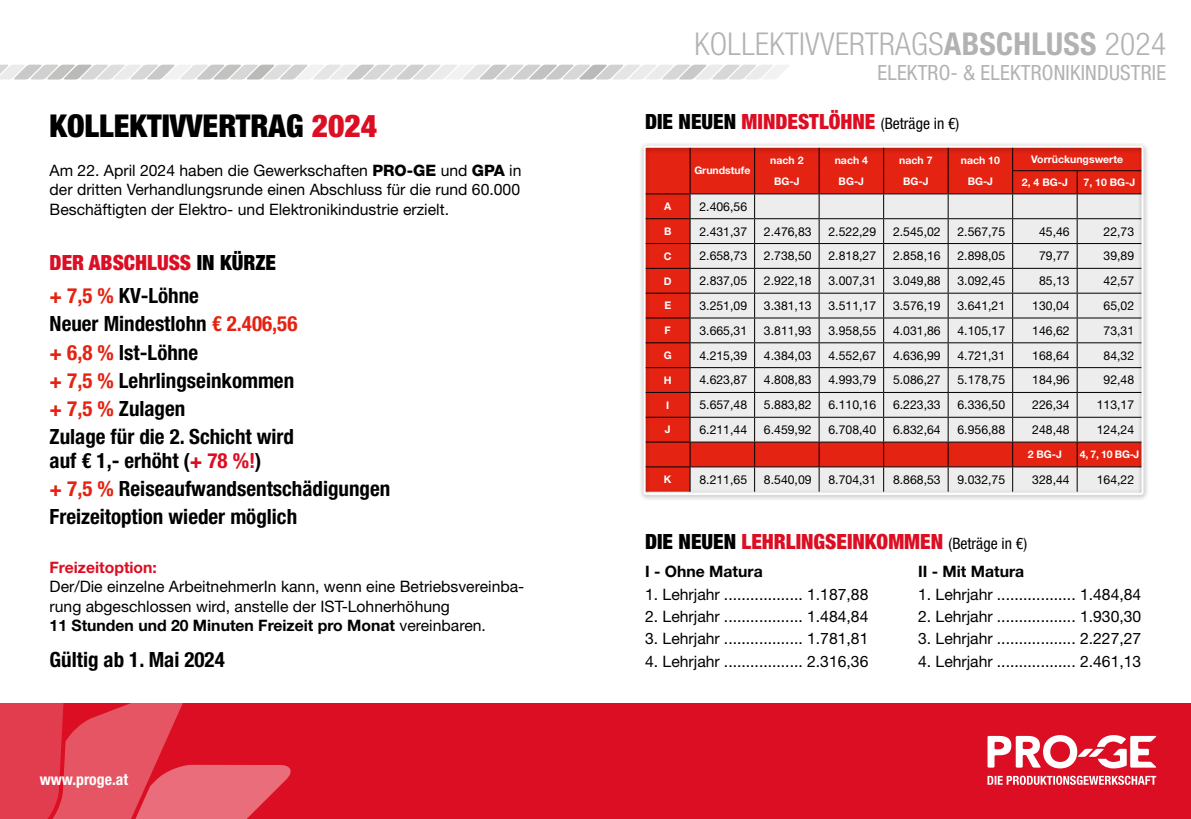
<style>
.page{position:relative;width:1191px;height:819px;background:#fff}
.page>*{position:absolute;margin:0;border:0;box-sizing:border-box;transform-origin:0 0}
.t1{font:300 condensed 31.5px "Helvetica Neue LT Std";letter-spacing:.01em;color:#b3b2b2}
.t2{font:900 condensed 31.5px "Helvetica Neue LT Std";color:#000}
.t3{font:700 condensed 21px/28.2px "Helvetica Neue LT Std";color:#000}
.t4{font:900 condensed 21px/33.2px "Helvetica Neue LT Std";color:#db0e23}
.t5{font:condensed 21px "Helvetica Neue LT Std";letter-spacing:.01em;color:#b3b2b2}
.t6{font:15.75px/19.4px "Helvetica Neue LT Std";color:#000;text-align:justify}
.t7{font:700 15.75px "Helvetica Neue LT Std";color:#000}
.t8{font:700 15.75px "Helvetica Neue LT Std";color:#db0e23}
.t9{font:700 condensed 15.75px "Helvetica Neue LT Std";color:#fff}
.t10{font:12.25px "Helvetica Neue LT Std";color:#000}
.t11{font:700 10.5px/21px "Helvetica Neue LT Std";color:#fff;text-align:center}
.s1{color:#db0e23}
.s2{font-weight:800}
.s3{color:#000}
.s4{font-weight:700;color:#e42313}
.s5{font-weight:700;color:#000}
.s6{color:#e42313}
.s7{font-weight:700}
.s8{font-weight:400;font-size:15.75px;color:#000}
</style>
<div class="page">
<div style="left:0;top:703px;width:1191px;height:116px;background:#db0e23"></div>
<svg style="left:987px;top:735px;width:169px;height:49px"></svg>
<svg style="left:0;top:703px;width:291px;height:116px"></svg>
<svg style="left:0;top:65px;width:789px;height:14px"></svg>
<div style="left:638px;top:141px;width:510px;height:360px;background:#000;opacity:.55"></div>
<div style="left:643px;top:146px;width:500px;height:349px;border:2px solid #fff"></div>
<h1 class="t2" style="left:50px;top:107px;width:329px">KOLLEKTIVVERTRAG <span class="s1">2024</span></h1>
<p class="t6" style="left:50px;top:160px;width:473px">Am 22. April 2024 haben die Gewerkschaften <span class="s2">PRO-GE</span> und <span class="s2">GPA</span> in der dritten Verhandlungsrunde einen Abschluss für die rund 60.000<br>Beschäftigten der Elektro- und Elektronikindustrie erzielt.</p>
<h2 class="t4" style="left:50px;top:246px;width:228px">DER ABSCHLUSS <span class="s3">IN KÜRZE </span><span class="s4">+ 7,5 %</span> <span class="s5">KV-Löhne</span></h2>
<h2 class="t3" style="left:50px;top:309px;width:249px">Neuer Mindestlohn <span class="s6">€ 2.406,56 + 6,8 %</span> Ist-Löhne<br><span class="s6">+ 7,5 %</span> Lehrlingseinkommen <span class="s6">+ 7,5 %</span> Zulagen<br>Zulage für die 2. Schicht wird</h2>
<h2 class="t3" style="left:50px;top:446px;width:342px">auf € 1,- erhöht (<span class="s1">+ 78 %!</span>)<br><span class="s6">+ 7,5 %</span> Reiseaufwandsentschädigungen<br>Freizeitoption wieder möglich</h2>
<p class="t8" style="left:50px;top:557px;width:109px">Freizeitoption:</p>
<p class="t6" style="left:50px;top:576px;width:476px;text-align:left">Der/Die einzelne ArbeitnehmerIn kann, wenn eine Betriebsvereinba&shy;rung abgeschlossen wird, anstelle der IST-Lohnerhöhung<br><span class="s7">11 Stunden und 20 Minuten Freizeit pro Monat</span> vereinbaren.</p>
<h2 class="t3" style="left:50px;top:645px;width:177px">Gültig ab 1. Mai 2024</h2>
<p class="t9" style="left:40px;top:769px;width:90px">www.proge.at</p>
<h1 class="t1" style="left:694px;top:25px;width:473px">KOLLEKTIVVERTRAGS<span class="s7">ABSCHLUSS</span> 2024</h1>
<h2 class="t5" style="left:877px;top:60px;width:290px">ELEKTRO- &amp; ELEKTRONIKINDUSTRIE</h2>
<h2 class="t4" style="left:645px;top:105px;width:316px"><span class="s3">DIE NEUEN</span> MINDESTLÖHNE <span class="s8">(Beträge in €)</span></h2>
<p class="t11" style="left:694px;top:160px;width:58px">Grundstufe</p>
<p class="t11" style="left:770px;top:149px;width:35px">nach 2<br>BG-J</p>
<p class="t11" style="left:834px;top:149px;width:35px">nach 4<br>BG-J</p>
<p class="t11" style="left:899px;top:149px;width:35px">nach 7<br>BG-J</p>
<p class="t11" style="left:961px;top:149px;width:41px">nach 10<br>BG-J</p>
<p class="t11" style="left:1031px;top:148px;width:93px">Vorrückungswerte</p>
<p class="t11" style="left:1022px;top:171px;width:47px">2, 4 BG-J</p>
<p class="t11" style="left:1083px;top:171px;width:53px">7, 10 BG-J</p>
<p class="t11" style="left:664px;top:195px;width:9px">A</p>
<p class="t10" style="left:699px;top:199px;width:49px">2.406,56</p>
<p class="t11" style="left:664px;top:220px;width:9px">B</p>
<p class="t10" style="left:699px;top:223px;width:49px">2.431,37</p>
<p class="t10" style="left:764px;top:223px;width:49px">2.476,83</p>
<p class="t10" style="left:828px;top:223px;width:49px">2.522,29</p>
<p class="t10" style="left:893px;top:223px;width:49px">2.545,02</p>
<p class="t10" style="left:957px;top:223px;width:49px">2.567,75</p>
<p class="t10" style="left:1039px;top:223px;width:32px">45,46</p>
<p class="t10" style="left:1103px;top:223px;width:32px">22,73</p>
<p class="t11" style="left:664px;top:245px;width:9px">C</p>
<p class="t10" style="left:699px;top:248px;width:49px">2.658,73</p>
<p class="t10" style="left:764px;top:248px;width:49px">2.738,50</p>
<p class="t10" style="left:828px;top:248px;width:49px">2.818,27</p>
<p class="t10" style="left:893px;top:248px;width:49px">2.858,16</p>
<p class="t10" style="left:957px;top:248px;width:49px">2.898,05</p>
<p class="t10" style="left:1039px;top:248px;width:32px">79,77</p>
<p class="t10" style="left:1103px;top:248px;width:32px">39,89</p>
<p class="t11" style="left:664px;top:270px;width:9px">D</p>
<p class="t10" style="left:699px;top:273px;width:49px">2.837,05</p>
<p class="t10" style="left:764px;top:273px;width:49px">2.922,18</p>
<p class="t10" style="left:828px;top:273px;width:49px">3.007,31</p>
<p class="t10" style="left:893px;top:273px;width:49px">3.049,88</p>
<p class="t10" style="left:957px;top:273px;width:49px">3.092,45</p>
<p class="t10" style="left:1039px;top:273px;width:32px">85,13</p>
<p class="t10" style="left:1103px;top:273px;width:32px">42,57</p>
<p class="t11" style="left:664px;top:295px;width:8px">E</p>
<p class="t10" style="left:699px;top:298px;width:49px">3.251,09</p>
<p class="t10" style="left:764px;top:298px;width:49px">3.381,13</p>
<p class="t10" style="left:828px;top:298px;width:49px">3.511,17</p>
<p class="t10" style="left:893px;top:298px;width:49px">3.576,19</p>
<p class="t10" style="left:957px;top:298px;width:49px">3.641,21</p>
<p class="t10" style="left:1032px;top:298px;width:39px">130,04</p>
<p class="t10" style="left:1103px;top:298px;width:32px">65,02</p>
<p class="t11" style="left:664px;top:319px;width:8px">F</p>
<p class="t10" style="left:699px;top:323px;width:49px">3.665,31</p>
<p class="t10" style="left:764px;top:323px;width:49px">3.811,93</p>
<p class="t10" style="left:828px;top:323px;width:49px">3.958,55</p>
<p class="t10" style="left:893px;top:323px;width:49px">4.031,86</p>
<p class="t10" style="left:957px;top:323px;width:49px">4.105,17</p>
<p class="t10" style="left:1032px;top:323px;width:39px">146,62</p>
<p class="t10" style="left:1103px;top:323px;width:32px">73,31</p>
<p class="t11" style="left:664px;top:344px;width:9px">G</p>
<p class="t10" style="left:699px;top:347px;width:49px">4.215,39</p>
<p class="t10" style="left:764px;top:347px;width:49px">4.384,03</p>
<p class="t10" style="left:828px;top:347px;width:49px">4.552,67</p>
<p class="t10" style="left:893px;top:347px;width:49px">4.636,99</p>
<p class="t10" style="left:957px;top:347px;width:49px">4.721,31</p>
<p class="t10" style="left:1032px;top:347px;width:39px">168,64</p>
<p class="t10" style="left:1103px;top:347px;width:32px">84,32</p>
<p class="t11" style="left:664px;top:369px;width:9px">H</p>
<p class="t10" style="left:699px;top:372px;width:49px">4.623,87</p>
<p class="t10" style="left:764px;top:372px;width:49px">4.808,83</p>
<p class="t10" style="left:828px;top:372px;width:49px">4.993,79</p>
<p class="t10" style="left:893px;top:372px;width:49px">5.086,27</p>
<p class="t10" style="left:957px;top:372px;width:49px">5.178,75</p>
<p class="t10" style="left:1032px;top:372px;width:39px">184,96</p>
<p class="t10" style="left:1103px;top:372px;width:32px">92,48</p>
<p class="t11" style="left:666px;top:394px;width:5px">I</p>
<p class="t10" style="left:699px;top:397px;width:49px">5.657,48</p>
<p class="t10" style="left:764px;top:397px;width:49px">5.883,82</p>
<p class="t10" style="left:828px;top:397px;width:49px">6.110,16</p>
<p class="t10" style="left:893px;top:397px;width:49px">6.223,33</p>
<p class="t10" style="left:957px;top:397px;width:49px">6.336,50</p>
<p class="t10" style="left:1032px;top:397px;width:39px">226,34</p>
<p class="t10" style="left:1096px;top:397px;width:39px">113,17</p>
<p class="t11" style="left:665px;top:419px;width:7px">J</p>
<p class="t10" style="left:699px;top:422px;width:49px">6.211,44</p>
<p class="t10" style="left:764px;top:422px;width:49px">6.459,92</p>
<p class="t10" style="left:828px;top:422px;width:49px">6.708,40</p>
<p class="t10" style="left:893px;top:422px;width:49px">6.832,64</p>
<p class="t10" style="left:957px;top:422px;width:49px">6.956,88</p>
<p class="t10" style="left:1032px;top:422px;width:39px">248,48</p>
<p class="t10" style="left:1096px;top:422px;width:39px">124,24</p>
<p class="t11" style="left:1027px;top:444px;width:36px">2 BG-J</p>
<p class="t11" style="left:1079px;top:444px;width:61px">4, 7, 10 BG-J</p>
<p class="t11" style="left:664px;top:468px;width:9px">K</p>
<p class="t10" style="left:699px;top:471px;width:49px">8.211,65</p>
<p class="t10" style="left:764px;top:471px;width:49px">8.540,09</p>
<p class="t10" style="left:828px;top:471px;width:49px">8.704,31</p>
<p class="t10" style="left:893px;top:471px;width:49px">8.868,53</p>
<p class="t10" style="left:957px;top:471px;width:49px">9.032,75</p>
<p class="t10" style="left:1032px;top:471px;width:39px">328,44</p>
<p class="t10" style="left:1096px;top:471px;width:39px">164,22</p>
<h2 class="t4" style="left:645px;top:524px;width:383px"><span class="s3">DIE NEUEN</span> LEHRLINGSEINKOMMEN <span class="s8">(Beträge in €)</span></h2>
<p class="t7" style="left:645px;top:562px;width:119px">I - Ohne Matura</p>
<p class="t6" style="left:645px;top:584px;width:225px">1. Lehrjahr .................. 1.187,88</p>
<p class="t6" style="left:645px;top:606px;width:225px">2. Lehrjahr .................. 1.484,84</p>
<p class="t6" style="left:645px;top:628px;width:225px">3. Lehrjahr .................. 1.781,81</p>
<p class="t6" style="left:645px;top:651px;width:225px">4. Lehrjahr .................. 2.316,36</p>
<p class="t7" style="left:918px;top:562px;width:108px">II - Mit Matura</p>
<p class="t6" style="left:918px;top:584px;width:225px">1. Lehrjahr .................. 1.484,84</p>
<p class="t6" style="left:918px;top:606px;width:225px">2. Lehrjahr .................. 1.930,30</p>
<p class="t6" style="left:918px;top:628px;width:225px">3. Lehrjahr .................. 2.227,27</p>
<p class="t6" style="left:918px;top:651px;width:225px">4. Lehrjahr .................. 2.461,13</p>
</div>
